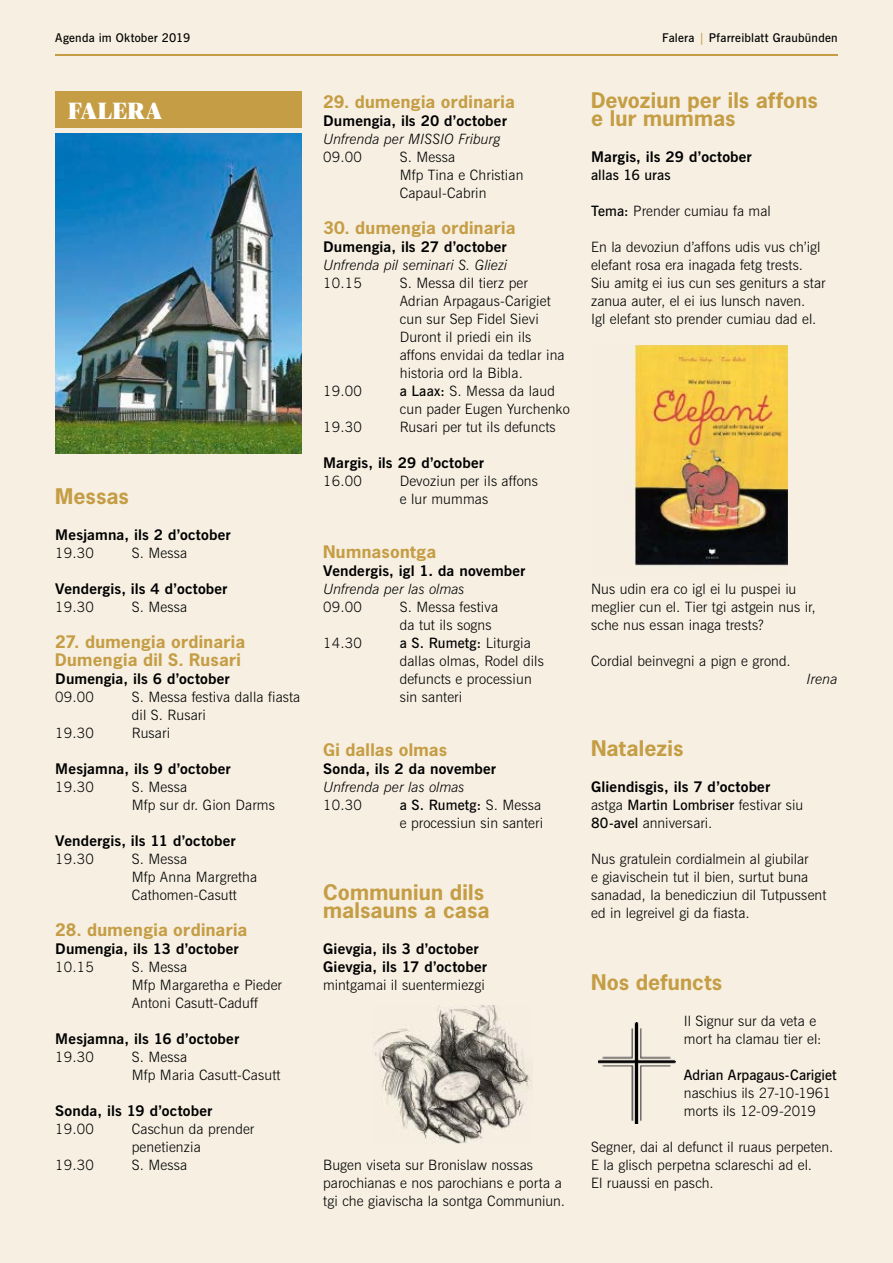
<style>
.page{position:relative;width:893px;height:1263px;background:#f6efe2}
.page>*{position:absolute;margin:0;border:0;box-sizing:border-box;transform-origin:0 0}
.t1{font:900 23.4px "Publico Banner";letter-spacing:.025em;color:#fff}
.t2{font:700 20.25px/18px "News Gothic";letter-spacing:.005em;color:#c59d44;scale:1.05 1}
.t3{font:700 16.35px/18px "News Gothic";letter-spacing:.015em;color:#c59d44;scale:1.05 1}
.t4{font:700 14.7px/18px "News Gothic BT";letter-spacing:.01em;color:#000;scale:1.05 1}
.t5{font:300 14.25px/18px "News Gothic BT";letter-spacing:.01em;color:#000}
.t6{font:italic 300 14.25px "News Gothic BT";color:#000}
.t7{font:600 14.25px "News Gothic BT";color:#000}
.t8{font:600 12px "News Gothic BT";letter-spacing:.02em;color:#000}
.s1{color:#c59d44}
.s2{font-weight:600}
</style>
<div class="page">
<img style="left:374px;top:1005px;width:159px;height:139px">
<img style="left:634px;top:345px;width:153px;height:222px">
<hr style="left:55px;top:55px;width:783px;height:1px;background:#c59d44">
<div style="left:55px;top:92px;width:247px;height:36px;background:#c59d44"></div>
<img style="left:55px;top:134px;width:247px;height:320px">
<img style="left:598px;top:1023px;width:77px;height:101px">
<p class="t8" style="left:55px;top:31px;width:136px">Agenda im Oktober 2019</p>
<p class="t8" style="left:662px;top:31px;width:177px">Falera <span class="s1">|</span> Pfarreiblatt Graubünden</p>
<h1 class="t1" style="left:68px;top:98px;width:96px">FALERA</h1>
<h2 class="t2" style="left:55px;top:487px;width:72px">Messas</h2>
<p class="t4" style="left:55px;top:526px;width:169px">Mesjamna, ils 2 d’october</p>
<p class="t5" style="left:55px;top:544px;width:40px">19.30</p>
<p class="t5" style="left:132px;top:544px;width:57px">S. Messa</p>
<p class="t4" style="left:55px;top:580px;width:166px">Vendergis, ils 4 d’october</p>
<p class="t5" style="left:55px;top:598px;width:40px">19.30</p>
<p class="t5" style="left:132px;top:598px;width:57px">S. Messa</p>
<p class="t3" style="left:55px;top:632px;width:182px">27. dumengia ordinaria<br>Dumengia dil S. Rusari</p>
<p class="t4" style="left:55px;top:670px;width:168px">Dumengia, ils 6 d’october</p>
<p class="t5" style="left:55px;top:688px;width:40px">09.00</p>
<p class="t5" style="left:132px;top:688px;width:170px">S. Messa festiva dalla fiasta dil S. Rusari</p>
<p class="t5" style="left:55px;top:724px;width:40px">19.30</p>
<p class="t5" style="left:132px;top:724px;width:40px">Rusari</p>
<p class="t4" style="left:55px;top:760px;width:169px">Mesjamna, ils 9 d’october</p>
<p class="t5" style="left:55px;top:778px;width:40px">19.30</p>
<p class="t5" style="left:132px;top:778px;width:145px">S. Messa<br>Mfp sur dr. Gion Darms</p>
<p class="t4" style="left:55px;top:832px;width:173px">Vendergis, ils 11 d’october</p>
<p class="t5" style="left:55px;top:850px;width:40px">19.30</p>
<p class="t5" style="left:132px;top:850px;width:127px">S. Messa<br>Mfp Anna Margretha<br>Cathomen-Casutt</p>
<p class="t3" style="left:55px;top:920px;width:185px">28. dumengia ordinaria</p>
<p class="t4" style="left:55px;top:940px;width:176px">Dumengia, ils 13 d’october</p>
<p class="t5" style="left:55px;top:958px;width:40px">10.15</p>
<p class="t5" style="left:132px;top:958px;width:152px">S. Messa<br>Mfp Margaretha e Pieder<br>Antoni Casutt-Caduff</p>
<p class="t4" style="left:55px;top:1030px;width:177px">Mesjamna, ils 16 d’october</p>
<p class="t5" style="left:55px;top:1048px;width:40px">19.30</p>
<p class="t5" style="left:132px;top:1048px;width:150px">S. Messa<br>Mfp Maria Casutt-Casutt</p>
<p class="t4" style="left:55px;top:1102px;width:151px">Sonda, ils 19 d’october</p>
<p class="t5" style="left:55px;top:1120px;width:40px">19.00</p>
<p class="t5" style="left:132px;top:1120px;width:124px">Caschun da prender penetienzia</p>
<p class="t5" style="left:55px;top:1156px;width:40px">19.30</p>
<p class="t5" style="left:132px;top:1156px;width:57px">S. Messa</p>
<p class="t3" style="left:323px;top:92px;width:184px">29. dumengia ordinaria</p>
<p class="t4" style="left:323px;top:112px;width:177px">Dumengia, ils 20 d’october</p>
<p class="t6" style="left:323px;top:130px;width:179px">Unfrenda per MISSIO Friburg</p>
<p class="t5" style="left:323px;top:148px;width:40px">09.00</p>
<p class="t5" style="left:400px;top:148px;width:125px">S. Messa<br>Mfp Tina e Christian<br>Capaul-Cabrin</p>
<p class="t3" style="left:323px;top:218px;width:185px">30. dumengia ordinaria</p>
<p class="t4" style="left:323px;top:238px;width:176px">Dumengia, ils 27 d’october</p>
<p class="t6" style="left:323px;top:256px;width:185px">Unfrenda pil seminari S. Gliezi</p>
<p class="t5" style="left:323px;top:274px;width:40px">10.15</p>
<p class="t5" style="left:400px;top:274px;width:167px">S. Messa dil tierz per<br>Adrian Arpagaus-Carigiet cun sur Sep Fidel Sievi<br>Duront il priedi ein ils affons envidai da tedlar ina historia ord la Bibla.</p>
<p class="t5" style="left:323px;top:382px;width:40px">19.00</p>
<p class="t5" style="left:400px;top:382px;width:172px"><span class="s2">a Laax:</span> S. Messa da laud cun pader Eugen Yurchenko</p>
<p class="t5" style="left:323px;top:418px;width:40px">19.30</p>
<p class="t5" style="left:400px;top:418px;width:157px">Rusari per tut ils defuncts</p>
<p class="t4" style="left:323px;top:454px;width:155px">Margis, ils 29 d’october</p>
<p class="t5" style="left:323px;top:472px;width:40px">16.00</p>
<p class="t5" style="left:400px;top:472px;width:140px">Devoziun per ils affons e lur mummas</p>
<p class="t3" style="left:323px;top:542px;width:109px">Numnasontga</p>
<p class="t4" style="left:323px;top:562px;width:194px">Vendergis, igl 1. da november</p>
<p class="t6" style="left:323px;top:580px;width:143px">Unfrenda per las olmas</p>
<p class="t5" style="left:323px;top:598px;width:40px">09.00</p>
<p class="t5" style="left:400px;top:598px;width:100px">S. Messa festiva da tut ils sogns</p>
<p class="t5" style="left:323px;top:634px;width:40px">14.30</p>
<p class="t5" style="left:400px;top:634px;width:146px"><span class="s2">a S. Rumetg:</span> Liturgia dallas olmas, Rodel dils defuncts e processiun sin santeri</p>
<p class="t3" style="left:323px;top:740px;width:120px">Gi dallas olmas</p>
<p class="t4" style="left:323px;top:760px;width:166px">Sonda, ils 2 da november</p>
<p class="t6" style="left:323px;top:778px;width:143px">Unfrenda per las olmas</p>
<p class="t5" style="left:323px;top:796px;width:40px">10.30</p>
<p class="t5" style="left:400px;top:796px;width:145px"><span class="s2">a S. Rumetg:</span> S. Messa e processiun sin santeri</p>
<h2 class="t2" style="left:323px;top:883px;width:160px">Communiun dils malsauns a casa</h2>
<p class="t4" style="left:323px;top:940px;width:158px">Gievgia, ils 3 d’october<br>Gievgia, ils 17 d’october</p>
<p class="t5" style="left:323px;top:976px;width:163px">mintgamai il suentermiezgi</p>
<p class="t5" style="left:323px;top:1156px;width:243px">Bugen viseta sur Bronislaw nossas parochianas e nos parochians e porta a tgi che giavischa la sontga Communiun.</p>
<h2 class="t2" style="left:591px;top:91px;width:218px">Devoziun per ils affons e lur mummas</h2>
<p class="t4" style="left:591px;top:148px;width:155px">Margis, ils 29 d’october</p>
<p class="t7" style="left:591px;top:166px;width:81px">allas 16 uras</p>
<p class="t5" style="left:591px;top:202px;width:181px"><span class="s2">Tema:</span> Prender cumiau fa mal</p>
<p class="t5" style="left:591px;top:238px;width:236px">En la devoziun d’affons udis vus ch’igl elefant rosa era inagada fetg trests.<br>Siu amitg ei ius cun ses geniturs a star zanua auter, el ei ius lunsch naven.<br>Igl elefant sto prender cumiau dad el.</p>
<p class="t5" style="left:591px;top:580px;width:226px">Nus udin era co igl ei lu puspei iu meglier cun el. Tier tgi astgein nus ir, sche nus essan inaga trests?</p>
<p class="t5" style="left:591px;top:652px;width:201px">Cordial beinvegni a pign e grond.</p>
<p class="t6" style="left:807px;top:670px;width:32px">Irena</p>
<h2 class="t2" style="left:591px;top:739px;width:89px">Natalezis</h2>
<p class="t4" style="left:591px;top:778px;width:172px">Gliendisgis, ils 7 d’october</p>
<p class="t5" style="left:591px;top:796px;width:214px">astga <span class="s2">Martin Lombriser</span> festivar siu<br><span class="s2">80-avel</span> anniversari.</p>
<p class="t5" style="left:591px;top:850px;width:237px">Nus gratulein cordialmein al giubilar<br>e giavischein tut il bien, surtut buna sanadad, la benedicziun dil Tutpussent ed in legreivel gi da fiasta.</p>
<h2 class="t2" style="left:591px;top:973px;width:126px">Nos defuncts</h2>
<p class="t5" style="left:684px;top:1012px;width:139px">Il Signur sur da veta e mort ha clamau tier el:</p>
<p class="t7" style="left:684px;top:1066px;width:154px">Adrian Arpagaus-Carigiet</p>
<p class="t5" style="left:684px;top:1084px;width:149px">naschius ils 27-10-1961 morts ils 12-09-2019</p>
<p class="t5" style="left:591px;top:1138px;width:244px">Segner, dai al defunct il ruaus perpeten.<br>E la glisch perpetna sclareschi ad el.<br>El ruaussi en pasch.</p>
</div>
